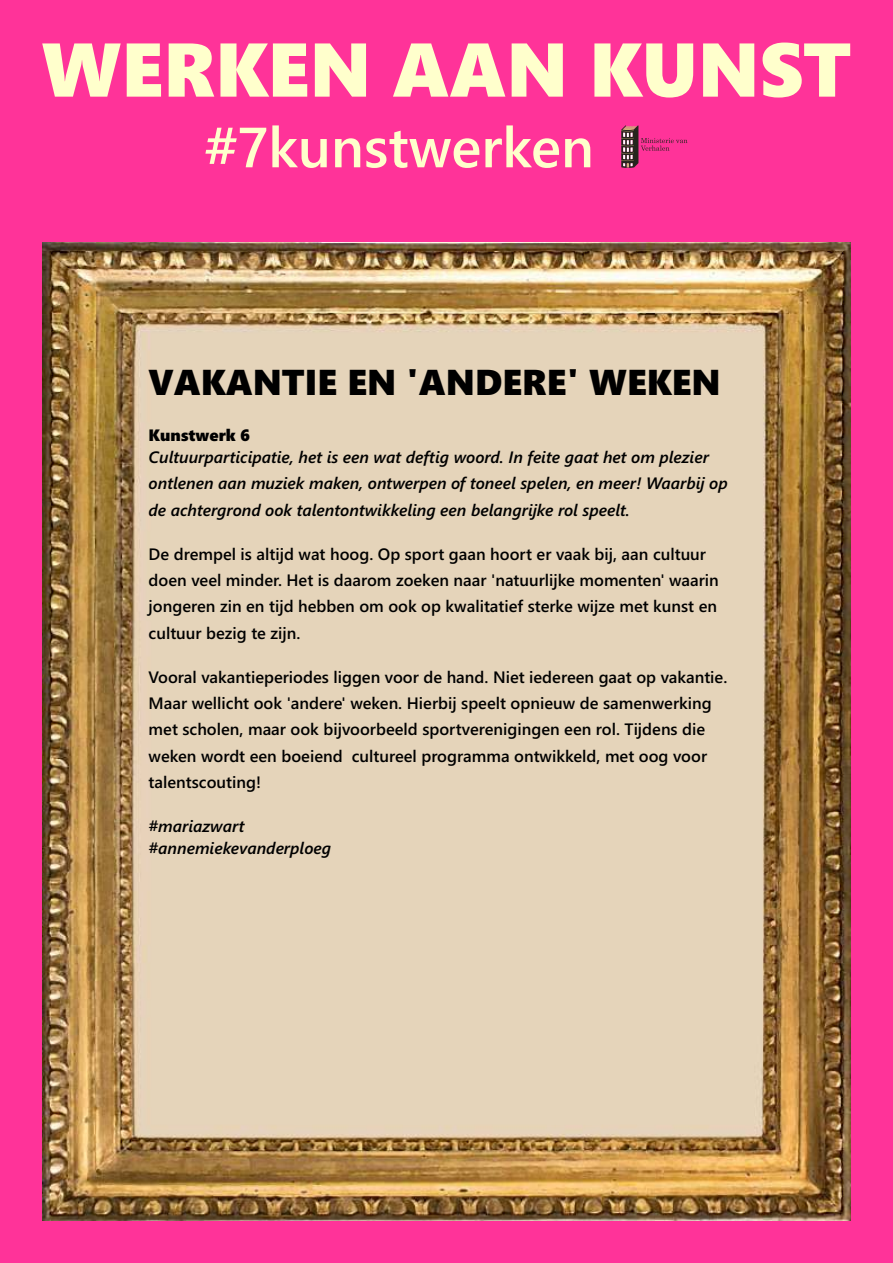
<style>
.page{position:relative;width:893px;height:1263px;background:#f39}
.page>*{position:absolute;margin:0;border:0;box-sizing:border-box;transform-origin:0 0}
.t1{font:75.9px "Segoe UI Black";color:#ffc}
.t2{font:600 56.55px "Segoe UI";color:#ffc}
.t3{font:36px "Segoe UI Black";color:#000}
.t4{font:600 16.5px/26.4px "Segoe UI";color:#000}
.t5{font:italic 600 16.5px/26.4px "Segoe UI";color:#000}
.t6{font:16.5px "Segoe UI Black";color:#000}
</style>
<div class="page">
<img style="left:42px;top:242px;width:808px;height:978px">
<svg style="left:621px;top:125px;width:66px;height:43px"></svg>
<h1 class="t1" style="left:41px;top:41px;width:811px">WERKEN AAN KUNST</h1>
<h2 class="t2" style="left:204px;top:126px;width:391px">#7kunstwerken</h2>
<h3 class="t3" style="left:149px;top:369px;width:574px">VAKANTIE EN 'ANDERE' WEKEN</h3>
<p class="t6" style="left:149px;top:429px;width:103px">Kunstwerk 6</p>
<p class="t5" style="left:149px;top:446px;width:581px">Cultuurparticipatie, het is een wat deftig woord. In feite gaat het om plezier ontlenen aan muziek maken, ontwerpen of toneel spelen, en meer! Waarbij op de achtergrond ook talentontwikkeling een belangrijke rol speelt.</p>
<p class="t4" style="left:149px;top:542px;width:572px">De drempel is altijd wat hoog. Op sport gaan hoort er vaak bij, aan cultuur doen veel minder. Het is daarom zoeken naar 'natuurlijke momenten' waarin jongeren zin en tijd hebben om ook op kwalitatief sterke wijze met kunst en cultuur bezig te zijn.</p>
<p class="t4" style="left:149px;top:665px;width:580px">Vooral vakantieperiodes liggen voor de hand. Niet iedereen gaat op vakantie.<br>Maar wellicht ook 'andere' weken. Hierbij speelt opnieuw de samenwerking met scholen, maar ook bijvoorbeeld sportverenigingen een rol. Tijdens die weken wordt een boeiend cultureel programma ontwikkeld, met oog voor talentscouting!</p>
<p class="t5" style="left:149px;top:816px;width:184px;line-height:21.9px">#mariazwart #annemiekevanderploeg</p>
</div>
